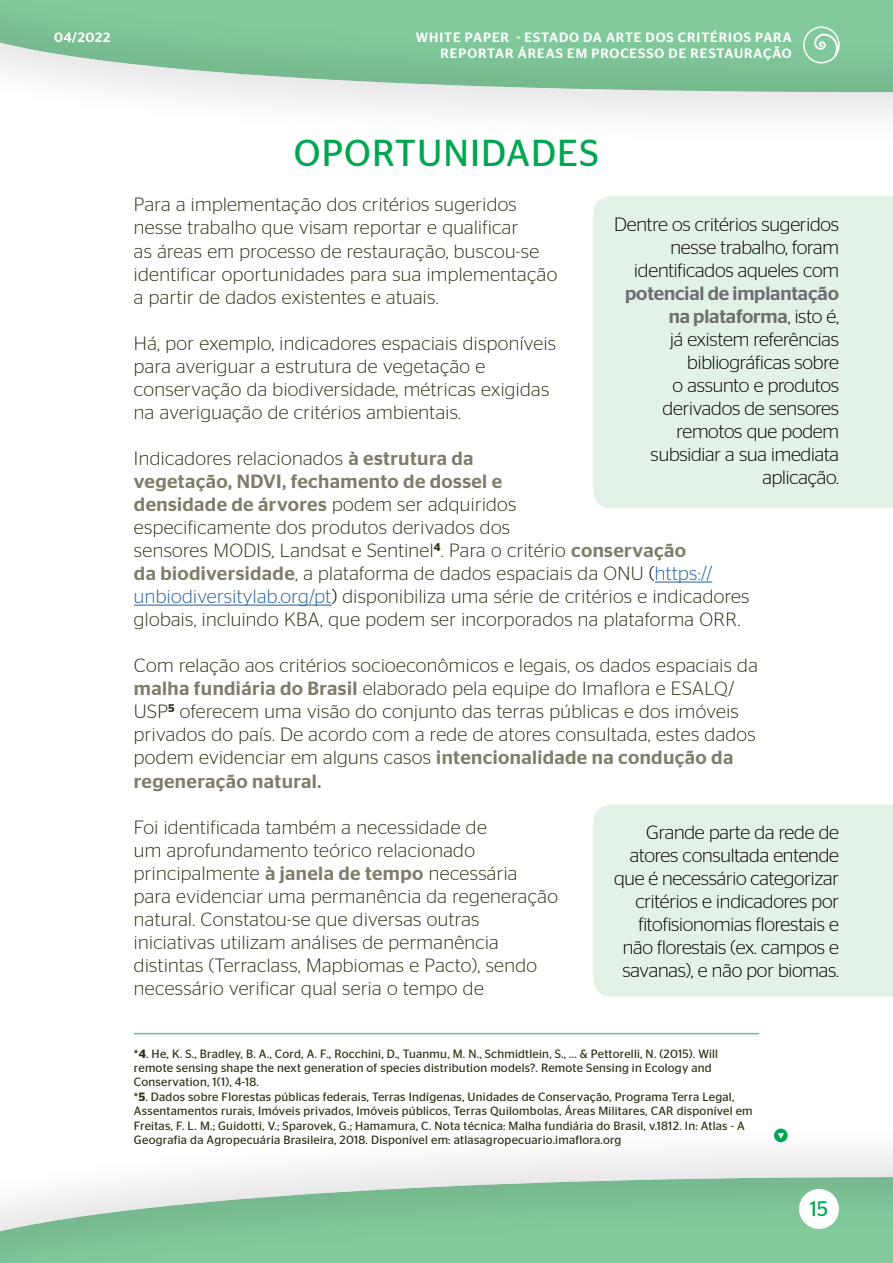
<style>
.page{position:relative;width:893px;height:1263px;background:#fff}
.page>*{position:absolute;margin:0;border:0;box-sizing:border-box;transform-origin:0 0}
.t1{font:37.5px "Stag Sans";letter-spacing:.03em;color:#00a651}
.t2{font:21px "Stag Sans";color:#00a651}
.t3{font:300 19.2px/23.1px "Stag Sans";letter-spacing:.02em;color:#2d3116}
.t4{font:300 19.2px/23.1px "Stag Sans";letter-spacing:-.01em;color:#000;text-align:right}
.t5{font:500 13.5px/16.2px "Stag Sans";letter-spacing:.07em;color:#fff;text-align:right}
.t6{font:12px/14.4px "Stag Sans";letter-spacing:.02em;color:#2d3116}
.s1{font-weight:500;color:#7f7c6a}
.s2{color:#000}
.s3{color:#215e9e}
.s4{font-weight:500;color:#6d6e71}
.s5{font-weight:600}
</style>
<div class="page">
<div style="left:0;top:1117px;width:893px;height:146px;background:#000;opacity:.1"></div>
<div style="left:0;top:1177px;width:893px;height:86px;background:#000;opacity:.1"></div>
<div style="left:799px;top:1189px;width:40px;height:40px;background:#fff;border-radius:50%"></div>
<div style="left:0;top:0;width:893px;height:151px;background:#000;opacity:.1"></div>
<div style="left:0;top:0;width:893px;height:92px;background:#000;opacity:.1"></div>
<div style="left:803px;top:26px;width:37px;height:37px;border:2px solid #fff;border-radius:50%"></div>
<svg style="left:814px;top:34px;width:24px;height:24px"></svg>
<hr style="left:655px;top:582px;width:57px;height:1px;background:#215e9e">
<hr style="left:134px;top:605px;width:198px;height:1px;background:#215e9e">
<div style="left:593px;top:196px;width:300px;height:312px;background:#e3f2e7"></div>
<div style="left:593px;top:804px;width:300px;height:193px;background:#e3f2e7"></div>
<hr style="left:134px;top:1033px;width:625px;height:1px;background:#67c18c">
<div style="left:774px;top:1128px;width:14px;height:14px;background:#00a651;border-radius:50%"></div>
<svg style="left:778px;top:1133px;width:6px;height:6px"></svg>
<p class="t5" style="left:54px;top:29px;width:58px">04/2022</p>
<p class="t5" style="left:416px;top:29px;width:377px">WHITE PAPER - ESTADO DA ARTE DOS CRITÉRIOS PARA<br>REPORTAR ÁREAS EM PROCESSO DE RESTAURAÇÃO</p>
<h1 class="t1" style="left:294px;top:132px;width:307px">OPORTUNIDADES</h1>
<p class="t3" style="left:134px;top:193px;width:425px">Para a implementação dos critérios sugeridos nesse trabalho que visam reportar e qualificar<br>as áreas em processo de restauração, buscou-se identificar oportunidades para sua implementação a partir de dados existentes e atuais.</p>
<p class="t3" style="left:134px;top:331px;width:424px">Há, por exemplo, indicadores espaciais disponíveis para averiguar a estrutura de vegetação e conservação da biodiversidade, métricas exigidas na averiguação de critérios ambientais.</p>
<p class="t3" style="left:134px;top:446px;width:617px">Indicadores relacionados <span class="s1">à estrutura da<br>vegetação, NDVI, fechamento de dossel e<br>densidade de árvores</span> podem ser adquiridos<br>especificamente dos produtos derivados dos<br>sensores MODIS, Landsat e Sentinel<sup>4</sup>. Para o critério <span class="s1">conservação<br>da biodiversidade</span>, a plataforma de dados espaciais da ONU <span class="s2">(</span><span class="s3">https:// unbiodiversitylab.org/pt</span><span class="s2">)</span> disponibiliza uma série de critérios e indicadores globais, incluindo KBA, que podem ser incorporados na plataforma ORR.</p>
<p class="t3" style="left:134px;top:654px;width:625px">Com relação aos critérios socioeconômicos e legais, os dados espaciais da <span class="s1">malha fundiária do Brasil</span> elaborado pela equipe do Imaflora e ESALQ/ USP<sup>5</sup> oferecem uma visão do conjunto das terras públicas e dos imóveis privados do país. De acordo com a rede de atores consultada, estes dados podem evidenciar em alguns casos <span class="s1">intencionalidade na condução da regeneração natural.</span></p>
<p class="t3" style="left:134px;top:815px;width:425px">Foi identificada também a necessidade de<br>um aprofundamento teórico relacionado principalmente <span class="s1">à janela de tempo</span> necessária para evidenciar uma permanência da regeneração natural. Constatou-se que diversas outras iniciativas utilizam análises de permanência distintas (Terraclass, Mapbiomas e Pacto), sendo necessário verificar qual seria o tempo de</p>
<p class="t4" style="left:614px;top:212px;width:226px">Dentre os critérios sugeridos nesse trabalho, foram identificados aqueles com</p>
<p class="t4" style="left:625px;top:281px;width:215px"><span class="s4">potencial de implantação na plataforma</span>, isto é,<br>já existem referências bibliográficas sobre<br>o assunto e produtos derivados de sensores remotos que podem subsidiar a sua imediata aplicação.</p>
<p class="t4" style="left:614px;top:820px;width:226px">Grande parte da rede de atores consultada entende que é necessário categorizar critérios e indicadores por fitofisionomias florestais e não florestais (ex. campos e savanas), e não por biomas.</p>
<p class="t6" style="left:134px;top:1046px;width:620px">*<span class="s5">4</span>. He, K. S., Bradley, B. A., Cord, A. F., Rocchini, D., Tuanmu, M. N., Schmidtlein, S., ... &amp; Pettorelli, N. (2015). Will remote sensing shape the next generation of species distribution models?. Remote Sensing in Ecology and Conservation, 1(1), 4-18.<br>*<span class="s5">5</span>. Dados sobre Florestas públicas federais, Terras Indígenas, Unidades de Conservação, Programa Terra Legal, Assentamentos rurais, Imóveis privados, Imóveis públicos, Terras Quilombolas, Áreas Militares, CAR disponível em Freitas, F. L. M.; Guidotti, V.; Sparovek, G.; Hamamura, C. Nota técnica: Malha fundiária do Brasil, v.1812. In: Atlas - A Geografia da Agropecuária Brasileira, 2018. Disponível em: atlasagropecuario.imaflora.org</p>
<p class="t2" style="left:810px;top:1197px;width:20px">15</p>
</div>
